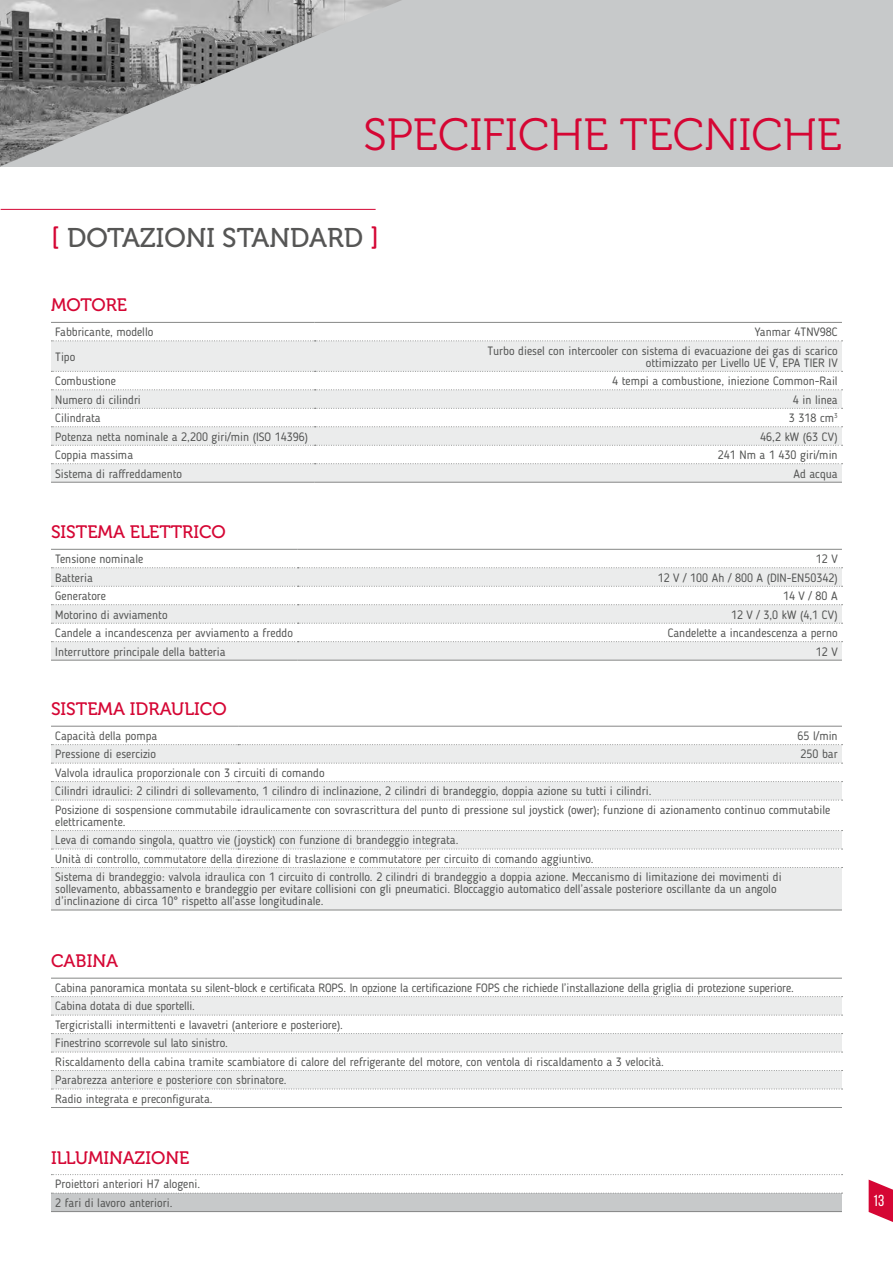
<style>
.page{position:relative;width:893px;height:1263px;background:#fff}
.page>*{position:absolute;margin:0;border:0;box-sizing:border-box;transform-origin:0 0}
.t1{font:45px "Museo 300";color:#d50634}
.t2{font:27px "Museo 500";color:#565655}
.t3{font:18px "Museo 500";color:#d50634}
.t4{font:15.9px "Bebas Neue";color:#fff}
.t5{font:12px/18.5px "Blogger Sans";color:#535453}
.s1{color:#d50634}
</style>
<div class="page">
<div style="left:0;top:0;width:893px;height:167px;background:#c7c9ca"></div>
<img style="left:0;top:0;width:401px;height:167px">
<div style="left:51px;top:1193px;width:791px;height:18px;background:#c7c9ca"></div>
<svg style="left:51px;top:1174px;width:792px;height:1px"></svg>
<hr style="left:51px;top:1211px;width:791px;height:1px;background:#868786">
<svg style="left:51px;top:1193px;width:792px;height:1px"></svg>
<hr style="left:1px;top:209px;width:375px;height:1px;background:#d50634">
<svg style="left:51px;top:341px;width:791px;height:141px;fill:#ebecec"></svg>
<hr style="left:51px;top:322px;width:264px;height:1px;background:#868786">
<hr style="left:315px;top:322px;width:527px;height:1px;background:#868786">
<svg style="left:51px;top:340px;width:792px;height:1px"></svg>
<svg style="left:51px;top:371px;width:792px;height:1px"></svg>
<svg style="left:51px;top:389px;width:792px;height:1px"></svg>
<hr style="left:51px;top:482px;width:264px;height:1px;background:#868786">
<hr style="left:315px;top:482px;width:527px;height:1px;background:#868786">
<svg style="left:51px;top:408px;width:792px;height:1px"></svg>
<svg style="left:51px;top:426px;width:792px;height:1px"></svg>
<svg style="left:51px;top:445px;width:792px;height:1px"></svg>
<svg style="left:51px;top:463px;width:792px;height:1px"></svg>
<svg style="left:51px;top:568px;width:791px;height:92px;fill:#ebecec"></svg>
<hr style="left:51px;top:549px;width:247px;height:1px;background:#868786">
<hr style="left:298px;top:549px;width:544px;height:1px;background:#868786">
<svg style="left:51px;top:567px;width:792px;height:1px"></svg>
<svg style="left:51px;top:586px;width:792px;height:1px"></svg>
<svg style="left:51px;top:604px;width:792px;height:1px"></svg>
<svg style="left:51px;top:623px;width:792px;height:1px"></svg>
<svg style="left:51px;top:641px;width:792px;height:1px"></svg>
<hr style="left:51px;top:660px;width:247px;height:1px;background:#868786">
<hr style="left:298px;top:660px;width:544px;height:1px;background:#868786">
<svg style="left:51px;top:745px;width:791px;height:165px;fill:#ebecec"></svg>
<hr style="left:51px;top:726px;width:187px;height:1px;background:#868786">
<hr style="left:238px;top:726px;width:604px;height:1px;background:#868786">
<svg style="left:51px;top:744px;width:792px;height:1px"></svg>
<svg style="left:51px;top:763px;width:792px;height:1px"></svg>
<svg style="left:51px;top:781px;width:792px;height:1px"></svg>
<svg style="left:51px;top:800px;width:792px;height:1px"></svg>
<svg style="left:51px;top:830px;width:792px;height:1px"></svg>
<svg style="left:51px;top:849px;width:792px;height:1px"></svg>
<svg style="left:51px;top:867px;width:792px;height:1px"></svg>
<hr style="left:51px;top:910px;width:187px;height:1px;background:#868786">
<hr style="left:238px;top:910px;width:604px;height:1px;background:#868786">
<svg style="left:51px;top:997px;width:791px;height:92px;fill:#ebecec"></svg>
<hr style="left:51px;top:978px;width:791px;height:1px;background:#868786">
<svg style="left:51px;top:996px;width:792px;height:1px"></svg>
<svg style="left:51px;top:1015px;width:792px;height:1px"></svg>
<hr style="left:51px;top:1107px;width:791px;height:1px;background:#868786">
<svg style="left:51px;top:1033px;width:792px;height:1px"></svg>
<svg style="left:51px;top:1052px;width:792px;height:1px"></svg>
<svg style="left:51px;top:1070px;width:792px;height:1px"></svg>
<svg style="left:51px;top:1089px;width:792px;height:1px"></svg>
<svg style="left:869px;top:1179px;width:24px;height:43px"></svg>
<h1 class="t1" style="left:364px;top:110px;width:480px">SPECIFICHE TECNICHE</h1>
<h2 class="t2" style="left:51px;top:223px;width:330px"><span class="s1">[</span> DOTAZIONI STANDARD <span class="s1">]</span></h2>
<h3 class="t3" style="left:51px;top:295px;width:78px">MOTORE</h3>
<p class="t5" style="left:55px;top:323px;width:100px">Fabbricante, modello</p>
<p class="t5" style="left:755px;top:323px;width:84px">Yanmar 4TNV98C</p>
<p class="t5" style="left:55px;top:347px;width:21px">Tipo</p>
<p class="t5" style="left:487px;top:344px;width:352px;line-height:12px;text-align:right">Turbo diesel con intercooler con sistema di evacuazione dei gas di scarico ottimizzato per Livello UE V, EPA TIER IV</p>
<p class="t5" style="left:55px;top:372px;width:62px">Combustione</p>
<p class="t5" style="left:612px;top:372px;width:227px">4 tempi a combustione, iniezione Common-Rail</p>
<p class="t5" style="left:55px;top:390px;width:87px">Numero di cilindri</p>
<p class="t5" style="left:793px;top:390px;width:46px">4 in linea</p>
<p class="t5" style="left:55px;top:409px;width:47px">Cilindrata</p>
<p class="t5" style="left:789px;top:409px;width:50px">3 318 cm<sup>3</sup></p>
<p class="t5" style="left:55px;top:427px;width:254px">Potenza netta nominale a 2,200 giri/min (ISO 14396)</p>
<p class="t5" style="left:760px;top:427px;width:79px">46,2 kW (63 CV)</p>
<p class="t5" style="left:55px;top:446px;width:79px">Coppia massima</p>
<p class="t5" style="left:718px;top:446px;width:121px">241 Nm a 1 430 giri/min</p>
<p class="t5" style="left:55px;top:464px;width:128px">Sistema di raffreddamento</p>
<p class="t5" style="left:793px;top:464px;width:46px">Ad acqua</p>
<h3 class="t3" style="left:51px;top:522px;width:176px">SISTEMA ELETTRICO</h3>
<p class="t5" style="left:55px;top:550px;width:90px">Tensione nominale</p>
<p class="t5" style="left:816px;top:550px;width:23px">12 V</p>
<p class="t5" style="left:55px;top:568px;width:39px">Batteria</p>
<p class="t5" style="left:658px;top:568px;width:181px">12 V / 100 Ah / 800 A (DIN-EN50342)</p>
<p class="t5" style="left:55px;top:587px;width:52px">Generatore</p>
<p class="t5" style="left:783px;top:587px;width:56px">14 V / 80 A</p>
<p class="t5" style="left:55px;top:605px;width:114px">Motorino di avviamento</p>
<p class="t5" style="left:731px;top:605px;width:108px">12 V / 3,0 kW (4,1 CV)</p>
<p class="t5" style="left:55px;top:624px;width:239px">Candele a incandescenza per avviamento a freddo</p>
<p class="t5" style="left:668px;top:624px;width:171px">Candelette a incandescenza a perno</p>
<p class="t5" style="left:55px;top:642px;width:172px">Interruttore principale della batteria</p>
<p class="t5" style="left:816px;top:642px;width:23px">12 V</p>
<h3 class="t3" style="left:51px;top:699px;width:177px">SISTEMA IDRAULICO</h3>
<p class="t5" style="left:55px;top:726px;width:103px">Capacità della pompa</p>
<p class="t5" style="left:798px;top:726px;width:42px">65 l/min</p>
<p class="t5" style="left:55px;top:745px;width:102px">Pressione di esercizio</p>
<p class="t5" style="left:800px;top:745px;width:39px">250 bar</p>
<p class="t5" style="left:55px;top:763px;width:776px">Valvola idraulica proporzionale con 3 circuiti di comando<br>Cilindri idraulici: 2 cilindri di sollevamento, 1 cilindro di inclinazione, 2 cilindri di brandeggio, doppia azione su tutti i cilindri.<br>Posizione di sospensione commutabile idraulicamente con sovrascrittura del punto di pressione sul joystick (ower); funzione di azionamento continuo commutabile</p>
<p class="t5" style="left:55px;top:812px;width:728px">elettricamente.<br>Leva di comando singola, quattro vie (joystick) con funzione di brandeggio integrata.<br>Unità di controllo, commutatore della direzione di traslazione e commutatore per circuito di comando aggiuntivo.<br>Sistema di brandeggio: valvola idraulica con 1 circuito di controllo. 2 cilindri di brandeggio a doppia azione. Meccanismo di limitazione dei movimenti di</p>
<p class="t5" style="left:55px;top:883px;width:723px;line-height:12px">sollevamento, abbassamento e brandeggio per evitare collisioni con gli pneumatici. Bloccaggio automatico dell’assale posteriore oscillante da un angolo d’inclinazione di circa 10° rispetto all’asse longitudinale.</p>
<h3 class="t3" style="left:51px;top:951px;width:69px">CABINA</h3>
<p class="t5" style="left:55px;top:978px;width:740px">Cabina panoramica montata su silent-block e certificata ROPS. In opzione la certificazione FOPS che richiede l’installazione della griglia di protezione superiore.<br>Cabina dotata di due sportelli.<br>Tergicristalli intermittenti e lavavetri (anteriore e posteriore).<br>Finestrino scorrevole sul lato sinistro.<br>Riscaldamento della cabina tramite scambiatore di calore del refrigerante del motore, con ventola di riscaldamento a 3 velocità.<br>Parabrezza anteriore e posteriore con sbrinatore.<br>Radio integrata e preconfigurata.</p>
<h3 class="t3" style="left:51px;top:1147px;width:140px">ILLUMINAZIONE</h3>
<p class="t5" style="left:55px;top:1175px;width:146px">Proiettori anteriori H7 alogeni.<br>2 fari di lavoro anteriori.</p>
<h3 class="t4" style="left:873px;top:1192px;width:13px">13</h3>
</div>
